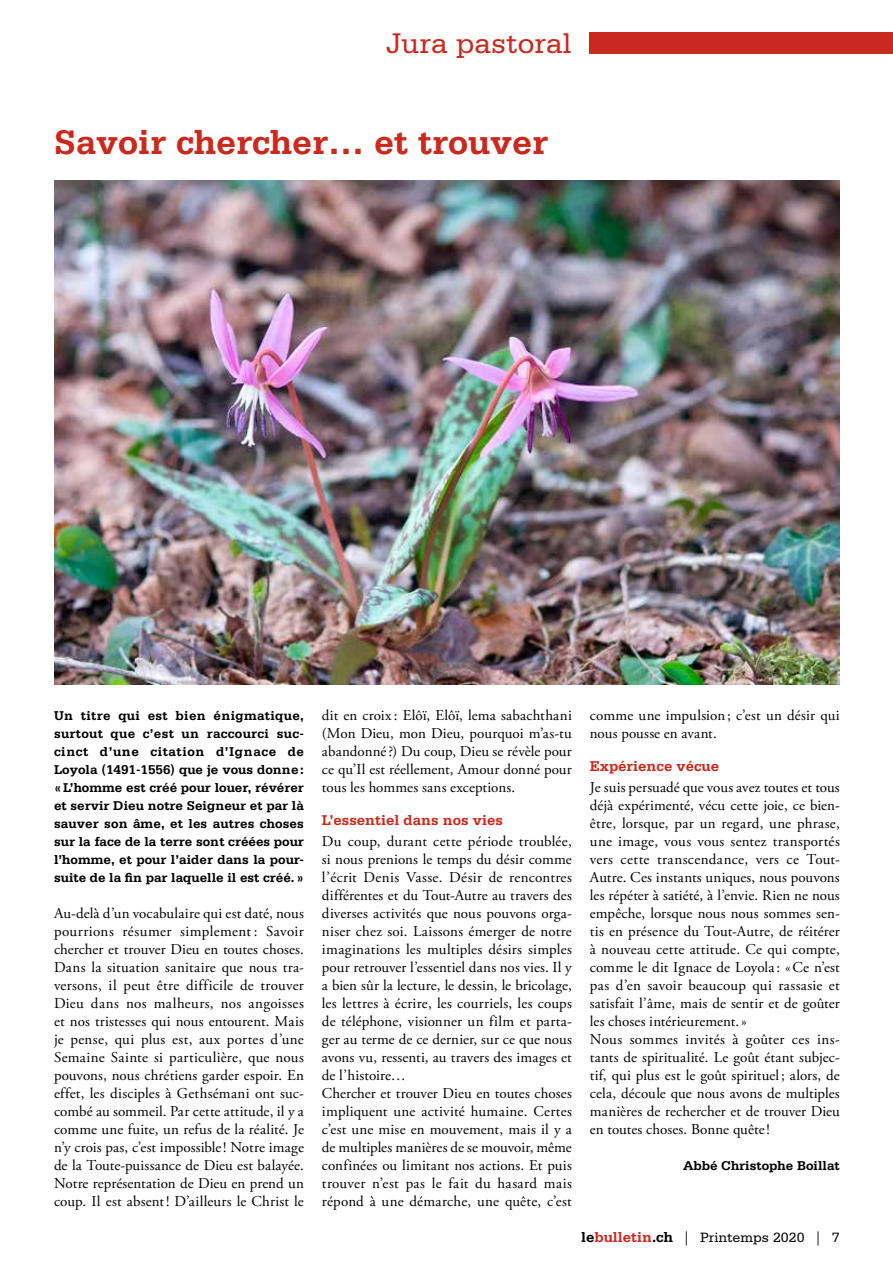
<style>
.page{position:relative;width:893px;height:1263px;background:#fff}
.page>*{position:absolute;margin:0;border:0;box-sizing:border-box;transform-origin:0 0}
.t1{font:700 36px "Serifa";color:#ca291d}
.t2{font:30px "Serifa";color:#ca291d}
.t3{font:15px/18px "Adobe Garamond Pro";letter-spacing:.01em;color:#000}
.t4{font:700 15px "Serifa";color:#ca291d}
.t5{font:14.25px "Serifa";color:#000}
.t6{font:700 13.5px/18px "Serifa";color:#000;text-align:justify}
.s1{font-weight:700;font-size:15px}
.s2{font-weight:700;font-size:15px;color:#ca291d}
.s3{font-family:"Adobe Garamond Pro"}
</style>
<div class="page">
<div style="left:589px;top:33px;width:304px;height:21px;background:#ca291d"></div>
<img style="left:54px;top:180px;width:786px;height:504px">
<h2 class="t2" style="left:386px;top:27px;width:187px">Jura pastoral</h2>
<h1 class="t1" style="left:54px;top:121px;width:496px">Savoir chercher… et trouver</h1>
<p class="t6" style="left:54px;top:706px;width:251px">Un titre qui est bien énigmatique, surtout que c’est un raccourci suc&shy;cinct d’une citation d’Ignace de Loyola (1491-1556) que je vous donne: «L’homme est créé pour louer, révérer et servir Dieu notre Seigneur et par là sauver son âme, et les autres choses sur la face de la terre sont créées pour l’homme, et pour l’aider dans la pour&shy;suite de la fin par laquelle il est créé.»</p>
<p class="t3" style="left:54px;top:905px;width:251px;text-align:justify">Au-delà d’un vocabulaire qui est daté, nous pourrions résumer simplement : Savoir chercher et trouver Dieu en toutes choses.<br>Dans la situation sanitaire que nous tra&shy;versons, il peut être difficile de trouver Dieu dans nos malheurs, nos angoisses et nos tristesses qui nous entourent. Mais je pense, qui plus est, aux portes d’une Semaine Sainte si particulière, que nous pouvons, nous chrétiens garder espoir. En effet, les disciples à Gethsémani ont suc&shy;combé au sommeil. Par cette attitude, il y a comme une fuite, un refus de la réalité. Je n’y crois pas, c’est impossible! Notre image de la Toute-puissance de Dieu est balayée.<br>Notre représentation de Dieu en prend un coup. Il est absent! D’ailleurs le Christ le</p>
<p class="t3" style="left:322px;top:707px;width:251px;text-align:justify">dit en croix : Elôï, Elôï, lema sabachthani (Mon Dieu, mon Dieu, pourquoi m’as-tu abandonné?) Du coup, Dieu se révèle pour ce qu’Il est réellement, Amour donné pour tous les hommes sans exceptions.</p>
<p class="t4" style="left:322px;top:811px;width:182px">L’essentiel dans nos vies</p>
<p class="t3" style="left:322px;top:833px;width:251px">Du coup, durant cette période troublée, si nous prenions le temps du désir comme l’écrit Denis Vasse. Désir de rencontres différentes et du Tout-Autre au travers des diverses activités que nous pouvons orga&shy;niser chez soi. Laissons émerger de notre imaginations les multiples désirs simples pour retrouver l’essentiel dans nos vies. Il y a bien sûr la lecture, le dessin, le bricolage, les lettres à écrire, les courriels, les coups de téléphone, visionner un film et parta&shy;ger au terme de ce dernier, sur ce que nous avons vu, ressenti, au travers des images et de l’histoire…<br>Chercher et trouver Dieu en toutes choses impliquent une activité humaine. Certes c’est une mise en mouvement, mais il y a de multiples manières de se mouvoir, même confinées ou limitant nos actions. Et puis trouver n’est pas le fait du hasard mais répond à une démarche, une quête, c’est</p>
<p class="t3" style="left:590px;top:707px;width:251px">comme une impulsion ; c’est un désir qui nous pousse en avant.</p>
<p class="t4" style="left:590px;top:757px;width:131px">Expérience vécue</p>
<p class="t3" style="left:590px;top:779px;width:251px">Je suis persuadé que vous avez toutes et tous déjà expérimenté, vécu cette joie, ce bien&shy;être, lorsque, par un regard, une phrase, une image, vous vous sentez transportés vers cette transcendance, vers ce Tout-Autre. Ces instants uniques, nous pouvons les répéter à satiété, à l’envie. Rien ne nous empêche, lorsque nous nous sommes sen&shy;tis en présence du Tout-Autre, de réitérer à nouveau cette attitude. Ce qui compte, comme le dit Ignace de Loyola : «Ce n’est pas d’en savoir beaucoup qui rassasie et satisfait l’âme, mais de sentir et de goûter les choses intérieurement.»<br>Nous sommes invités à goûter ces ins&shy;tants de spiritualité. Le goût étant subjec&shy;tif, qui plus est le goût spirituel ; alors, de cela, découle que nous avons de multiples manières de rechercher et de trouver Dieu en toutes choses. Bonne quête!</p>
<p class="t6" style="left:683px;top:1156px;width:158px">Abbé Christophe Boillat</p>
<p class="t5" style="left:581px;top:1230px;width:260px"><span class="s1">le</span><span class="s2">bulletin</span><span class="s1">.ch</span> <span class="s3">|</span> Printemps 2020 <span class="s3">|</span> 7</p>
</div>
